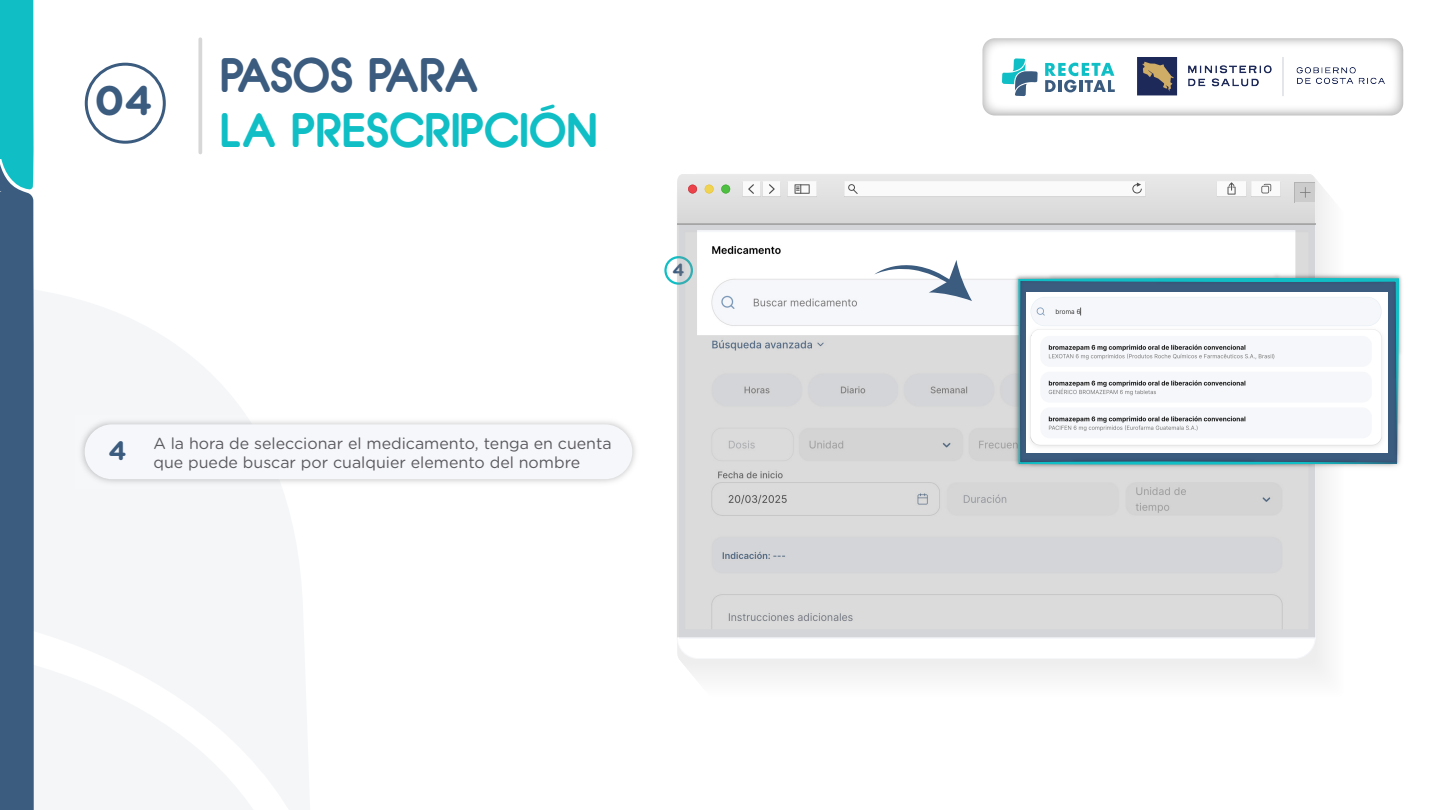
<style>
.page{position:relative;width:1440px;height:810px;background:#fff}
.page>*{position:absolute;margin:0;border:0;box-sizing:border-box;transform-origin:0 0}
.t1{font:700 46.2px "Hess Gothic Round NFW01";letter-spacing:.02em;color:#10bfc5}
.t2{font:700 46.2px "Hess Gothic Round NFW01";letter-spacing:-.02em;color:#3b5b7f}
.t3{font:700 41.25px "Gotham Rounded";color:#3b5b7f}
.t4{font:700 17.55px "Gotham Rounded";color:#3b5b7f}
.t5{font:15.98px/19.2px "Gotham Rounded";color:#5b5b5f}
</style>
<div class="page">
<svg style="left:34px;top:290px;width:270px;height:359px;fill:#f4f6f8"></svg>
<svg style="left:34px;top:649px;width:276px;height:161px;fill:#f4f6f8"></svg>
<svg style="left:0;top:0;width:34px;height:810px;background:#32728f"></svg>
<svg style="left:982px;top:38px;width:421px;height:78px"></svg>
<svg style="left:1045px;top:63px;width:25px;height:29px"></svg>
<svg style="left:1002px;top:58px;width:36px;height:38px"></svg>
<img style="left:1070px;top:45px;width:334px;height:64px">
<div style="left:85px;top:63px;width:81px;height:81px;border:3px solid #3b5b7f;border-radius:50%"></div>
<svg style="left:198px;top:39px;width:4px;height:114px"></svg>
<img style="left:75px;top:415px;width:561px;height:74px">
<div style="left:85px;top:424px;width:547px;height:55px;background:#f6f7fa;border-radius:27px"></div>
<svg style="left:677px;top:174px;width:638px;height:50px"></svg>
<div style="left:664px;top:256px;width:29px;height:29px;border:2px solid #10bfc5;border-radius:13px"></div>
<svg style="left:677px;top:224px;width:638px;height:413px;fill:#dbdbdb"></svg>
<img style="left:1010px;top:271px;width:320px;height:201px">
<img style="left:1014px;top:273px;width:388px;height:196px">
<svg style="left:1018px;top:278px;width:381px;height:187px;fill:#f6f7fa"></svg>
<h2 class="t3" style="left:94px;top:70px;width:60px">04</h2>
<h1 class="t2" style="left:221px;top:49px;width:259px">PASOS PARA</h1>
<h1 class="t1" style="left:221px;top:104px;width:377px">LA PRESCRIPCIÓN</h1>
<p class="t4" style="left:673px;top:257px;width:14px">4</p>
<p class="t5" style="left:108px;top:433px;width:505px;text-indent:45px">A la hora de seleccionar el medicamento, tenga en cuenta<br><sup>4</sup> que puede buscar por cualquier elemento del nombre</p>
</div>
